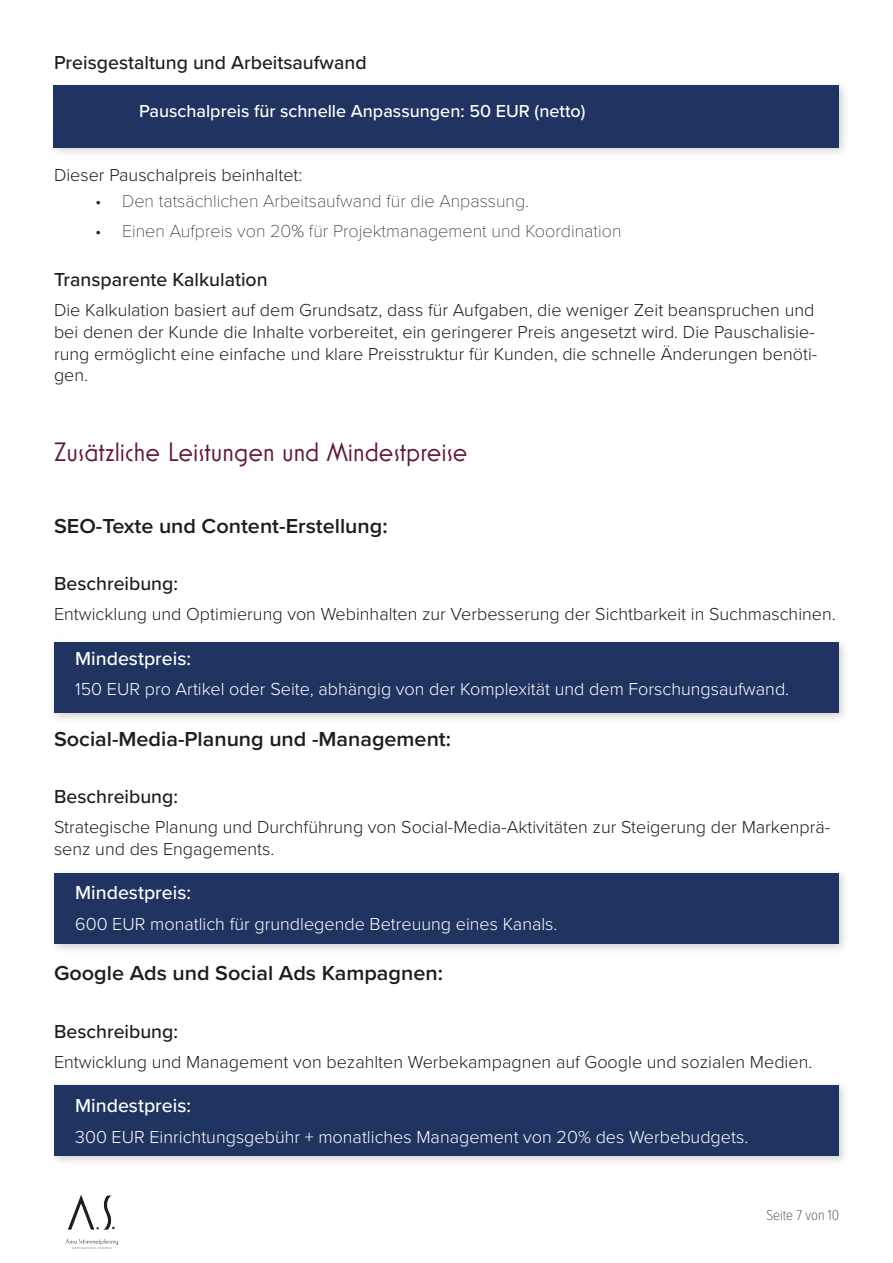
<style>
.page{position:relative;width:893px;height:1263px;background:#fff}
.page>*{position:absolute;margin:0;border:0;box-sizing:border-box;transform-origin:0 0}
.Body_Heading_1{font:27px "Mostra Nuova Alt B";color:#631732}
.Body_Heading_2{font:600 21px "Proxima Nova";color:#1d1d1b}
.Body__Emphasize{font:500 19.5px "Proxima Nova";color:#1d1d1b}
.Body__Emphasize-2{font:500 19.5px "Proxima Nova";color:#fff}
.Body{font:300 18px/21.6px "Proxima Nova";color:#1d1d1b}
.Body-2{font:300 18px "Proxima Nova";color:#fff}
.t1{font:100 18px "Proxima Nova T";color:#1d1d1b}
.Pricing_Heading{font:500 18px "Proxima Nova";color:#fff}
.t2{font:100 15px "Proxima Nova Cond";color:#1d1d1b}
</style>
<div class="page">
<img style="left:65px;top:1195px;width:53px;height:54px">
<div style="left:49px;top:80px;width:802px;height:79px;background:#1d1d1b;opacity:.2"></div>
<div style="left:54px;top:85px;width:785px;height:62px;background:#1f3461"></div>
<div style="left:49px;top:637px;width:801px;height:87px;background:#1d1d1b;opacity:.2"></div>
<div style="left:54px;top:642px;width:785px;height:71px;background:#1f3461"></div>
<div style="left:49px;top:867px;width:801px;height:88px;background:#1d1d1b;opacity:.2"></div>
<div style="left:54px;top:873px;width:785px;height:71px;background:#1f3461"></div>
<div style="left:49px;top:1079px;width:801px;height:88px;background:#1d1d1b;opacity:.2"></div>
<div style="left:54px;top:1085px;width:785px;height:70px;background:#1f3461"></div>
<p class="Body__Emphasize" style="left:54px;top:48px;width:314px">Preisgestaltung und Arbeitsaufwand</p>
<p class="Pricing_Heading" style="left:139px;top:97px;width:448px">Pauschalpreis für schnelle Anpassungen: 50 EUR (netto)</p>
<p class="Body" style="left:54px;top:164px;width:250px">Dieser Pauschalpreis beinhaltet:</p>
<p class="t1" style="left:95px;top:188px;width:435px">• Den tatsächlichen Arbeitsaufwand für die Anpassung.</p>
<p class="t1" style="left:95px;top:218px;width:528px">• Einen Aufpreis von 20% für Projektmanagement und Koordination</p>
<p class="Body__Emphasize" style="left:54px;top:265px;width:215px">Transparente Kalkulation</p>
<p class="Body" style="left:54px;top:299px;width:765px">Die Kalkulation basiert auf dem Grundsatz, dass für Aufgaben, die weniger Zeit beanspruchen und bei denen der Kunde die Inhalte vorbereitet, ein geringerer Preis angesetzt wird. Die Pauschalisie&shy;rung ermöglicht eine einfache und klare Preisstruktur für Kunden, die schnelle Änderungen benöti&shy;gen.</p>
<p class="Body_Heading_1" style="left:54px;top:436px;width:415px">Zusätzliche Leistungen und Mindestpreise</p>
<p class="Body_Heading_2" style="left:54px;top:510px;width:335px">SEO-Texte und Content-Erstellung:</p>
<p class="Body__Emphasize" style="left:54px;top:569px;width:126px">Beschreibung:</p>
<p class="Body" style="left:54px;top:602px;width:783px">Entwicklung und Optimierung von Webinhalten zur Verbesserung der Sichtbarkeit in Suchmaschinen.</p>
<p class="Body__Emphasize-2" style="left:75px;top:644px;width:117px">Mindestpreis:</p>
<p class="Body-2" style="left:75px;top:675px;width:715px">150 EUR pro Artikel oder Seite, abhängig von der Komplexität und dem Forschungsaufwand.</p>
<p class="Body_Heading_2" style="left:54px;top:723px;width:399px">Social-Media-Planung und -Management:</p>
<p class="Body__Emphasize" style="left:54px;top:782px;width:126px">Beschreibung:</p>
<p class="Body" style="left:54px;top:815px;width:778px">Strategische Planung und Durchführung von Social-Media-Aktivitäten zur Steigerung der Markenprä&shy;senz und des Engagements.</p>
<p class="Body__Emphasize-2" style="left:75px;top:878px;width:117px">Mindestpreis:</p>
<p class="Body-2" style="left:75px;top:910px;width:484px">600 EUR monatlich für grundlegende Betreuung eines Kanals.</p>
<p class="Body_Heading_2" style="left:54px;top:958px;width:390px">Google Ads und Social Ads Kampagnen:</p>
<p class="Body__Emphasize" style="left:54px;top:1017px;width:126px">Beschreibung:</p>
<p class="Body" style="left:54px;top:1050px;width:760px">Entwicklung und Management von bezahlten Werbekampagnen auf Google und sozialen Medien.</p>
<p class="Body__Emphasize-2" style="left:75px;top:1091px;width:117px">Mindestpreis:</p>
<p class="Body-2" style="left:75px;top:1123px;width:674px">300 EUR Einrichtungsgebühr + monatliches Management von 20% des Werbebudgets.</p>
<p class="t2" style="left:766px;top:1203px;width:74px">Seite 7 von 10</p>
</div>
